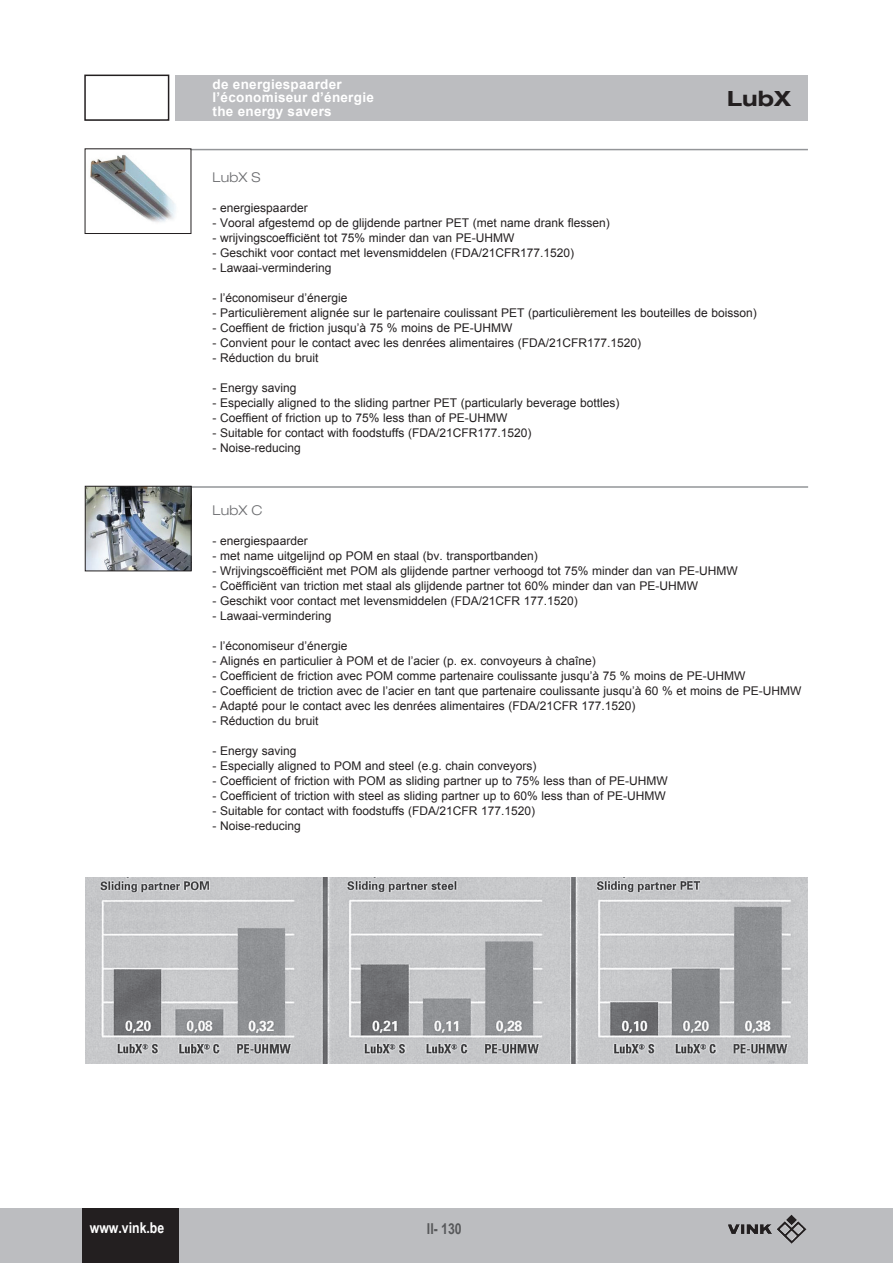
<style>
.page{position:relative;width:893px;height:1263px;background:#fff}
.page>*{position:absolute;margin:0;border:0;box-sizing:border-box;transform-origin:0 0}
.t1{font:700 expanded 21px "Helvetica Neue LT";color:#231f20}
.t2{font:700 15px "Arial Narrow";color:#fff}
.t3{font:700 15px "Arial Narrow";color:#57585a}
.t4{font:700 13.5px/13.5px "Arial";letter-spacing:.02em;color:#fff}
.t5{font:300 expanded 13.5px "Helvetica Neue LT";letter-spacing:.01em;color:#6c6d70}
.t6{font:12px "Arial";color:#231f20}
</style>
<div class="page">
<div style="left:0;top:1209px;width:893px;height:54px;background:#bcbdc0"></div>
<div style="left:82px;top:1209px;width:96px;height:54px;background:#231f20"></div>
<div style="left:175px;top:75px;width:633px;height:45px;background:#bcbdc0"></div>
<div style="left:84px;top:75px;width:85px;height:46px;border:2px solid #231f20"></div>
<img style="left:777px;top:1214px;width:29px;height:30px">
<hr style="left:85px;top:149px;width:723px;height:1px;background:#939598">
<img style="left:90px;top:155px;width:86px;height:67px">
<img style="left:85px;top:877px;width:722px;height:187px">
<hr style="left:85px;top:486px;width:723px;height:2px;background:#939598">
<img style="left:87px;top:488px;width:102px;height:81px">
<div style="left:85px;top:486px;width:106px;height:85px;border:1px solid #231f20"></div>
<p class="t4" style="left:213px;top:77px;width:163px">de energiespaarder l’économiseur d’énergie the energy savers</p>
<h1 class="t1" style="left:727px;top:85px;width:65px">LubX</h1>
<p class="t5" style="left:213px;top:169px;width:49px">LubX S</p>
<p class="t6" style="left:213px;top:200px;width:97px">- energiespaarder</p>
<p class="t6" style="left:213px;top:215px;width:399px">- Vooral afgestemd op de glijdende partner PET (met name drank flessen)</p>
<p class="t6" style="left:213px;top:230px;width:303px">- wrijvingscoefficiënt tot 75% minder dan van PE-UHMW</p>
<p class="t6" style="left:213px;top:245px;width:363px">- Geschikt voor contact met levensmiddelen (FDA/21CFR177.1520)</p>
<p class="t6" style="left:213px;top:260px;width:121px">- Lawaai-vermindering</p>
<p class="t6" style="left:213px;top:290px;width:136px">- l’économiseur d’énergie</p>
<p class="t6" style="left:213px;top:305px;width:546px">- Particulièrement alignée sur le partenaire coulissant PET (particulièrement les bouteilles de boisson)</p>
<p class="t6" style="left:213px;top:320px;width:301px">- Coeffient de friction jusqu’à 75 % moins de PE-UHMW</p>
<p class="t6" style="left:213px;top:335px;width:430px">- Convient pour le contact avec les denrées alimentaires (FDA/21CFR177.1520)</p>
<p class="t6" style="left:213px;top:350px;width:107px">- Réduction du bruit</p>
<p class="t6" style="left:213px;top:380px;width:86px">- Energy saving</p>
<p class="t6" style="left:213px;top:395px;width:408px">- Especially aligned to the sliding partner PET (particularly beverage bottles)</p>
<p class="t6" style="left:213px;top:410px;width:296px">- Coeffient of friction up to 75% less than of PE-UHMW</p>
<p class="t6" style="left:213px;top:425px;width:320px">- Suitable for contact with foodstuffs (FDA/21CFR177.1520)</p>
<p class="t6" style="left:213px;top:440px;width:90px">- Noise-reducing</p>
<p class="t5" style="left:213px;top:502px;width:51px">LubX C</p>
<p class="t6" style="left:213px;top:533px;width:97px">- energiespaarder</p>
<p class="t6" style="left:213px;top:548px;width:327px">- met name uitgelijnd op POM en staal (bv. transportbanden)</p>
<p class="t6" style="left:213px;top:563px;width:527px">- Wrijvingscoëfficiënt met POM als glijdende partner verhoogd tot 75% minder dan van PE-UHMW</p>
<p class="t6" style="left:213px;top:578px;width:487px">- Coëfficiënt van triction met staal als glijdende partner tot 60% minder dan van PE-UHMW</p>
<p class="t6" style="left:213px;top:593px;width:367px">- Geschikt voor contact met levensmiddelen (FDA/21CFR 177.1520)</p>
<p class="t6" style="left:213px;top:608px;width:121px">- Lawaai-vermindering</p>
<p class="t6" style="left:213px;top:638px;width:136px">- l’économiseur d’énergie</p>
<p class="t6" style="left:213px;top:653px;width:385px">- Alignés en particulier à POM et de l’acier (p. ex. convoyeurs à chaîne)</p>
<p class="t6" style="left:213px;top:668px;width:534px">- Coefficient de friction avec POM comme partenaire coulissante jusqu’à 75 % moins de PE-UHMW</p>
<p class="t6" style="left:213px;top:683px;width:590px">- Coefficient de triction avec de l’acier en tant que partenaire coulissante jusqu’à 60 % et moins de PE-UHMW</p>
<p class="t6" style="left:213px;top:698px;width:424px">- Adapté pour le contact avec les denrées alimentaires (FDA/21CFR 177.1520)</p>
<p class="t6" style="left:213px;top:713px;width:107px">- Réduction du bruit</p>
<p class="t6" style="left:213px;top:743px;width:86px">- Energy saving</p>
<p class="t6" style="left:213px;top:758px;width:325px">- Especially aligned to POM and steel (e.g. chain conveyors)</p>
<p class="t6" style="left:213px;top:773px;width:457px">- Coefficient of friction with POM as sliding partner up to 75% less than of PE-UHMW</p>
<p class="t6" style="left:213px;top:788px;width:455px">- Coefficient of triction with steel as sliding partner up to 60% less than of PE-UHMW</p>
<p class="t6" style="left:213px;top:803px;width:324px">- Suitable for contact with foodstuffs (FDA/21CFR 177.1520)</p>
<p class="t6" style="left:213px;top:818px;width:90px">- Noise-reducing</p>
<p class="t2" style="left:90px;top:1216px;width:76px">www.vink.be</p>
<p class="t3" style="left:427px;top:1217px;width:36px">II- 130</p>
</div>
